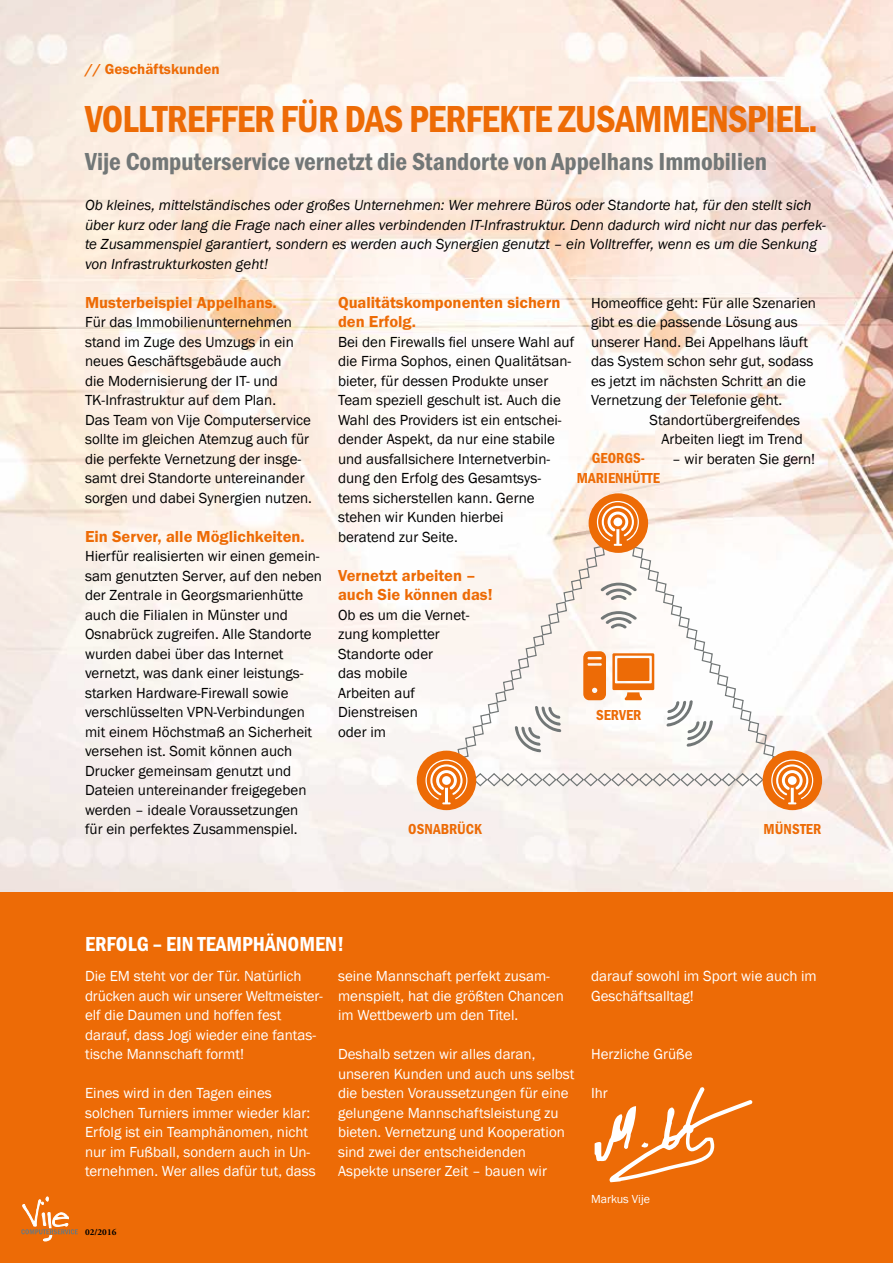
<style>
.page{position:relative;width:893px;height:1263px;background:#fff}
.page>*{position:absolute;margin:0;border:0;box-sizing:border-box;transform-origin:0 0}
.t1{font:39px "Franklin Gothic URW Con Dem";letter-spacing:-.02em;color:#ed6b06}
.t2{font:25.5px "Franklin Gothic URW Con Dem";color:#727777}
.t3{font:21px "Franklin Gothic URW Con Dem";color:#fff}
.t4{font:16.5px/19.5px "Franklin Gothic URW Dem";color:#ed6b06}
.t5{font:15px/19.5px "Franklin Gothic";color:#000}
.t6{font:15px/19.5px "Franklin Gothic";color:#fff}
.t7{font:italic 15px/19.5px "Franklin Gothic";color:#000}
.t8{font:15px/19.5px "Franklin Gothic URW Con Dem";color:#ed6b06;text-align:center}
.t9{font:15px "Franklin Gothic URW Dem";color:#ed6b06}
.t10{font:12px "Franklin Gothic";color:#fff}
.t11{font:700 9px "Adobe Garamond Pro";color:#000}
</style>
<div class="page">
<img style="left:0;top:0;width:893px;height:892px">
<div style="left:0;top:893px;width:893px;height:370px;background:#ed6b06"></div>
<svg style="left:594px;top:1087px;width:159px;height:95px"></svg>
<svg style="left:21px;top:1196px;width:57px;height:46px"></svg>
<div style="left:589px;top:493px;width:59px;height:60px;background:#ed6b06;border-radius:50%"></div>
<div style="left:417px;top:751px;width:59px;height:59px;background:#ed6b06;border-radius:50%"></div>
<div style="left:763px;top:751px;width:59px;height:59px;background:#ed6b06;border-radius:50%"></div>
<svg style="left:425px;top:501px;width:388px;height:303px"></svg>
<p class="t9" style="left:85px;top:59px;width:136px">// Geschäftskunden</p>
<h1 class="t1" style="left:85px;top:96px;width:734px">VOLLTREFFER FÜR DAS PERFEKTE ZUSAMMENSPIEL.</h1>
<h2 class="t2" style="left:85px;top:146px;width:683px">Vije Computerservice vernetzt die Standorte von Appelhans Immobilien</h2>
<p class="t7" style="left:85px;top:196px;width:742px">Ob kleines, mittelständisches oder großes Unternehmen: Wer mehrere Büros oder Standorte hat, für den stellt sich über kurz oder lang die Frage nach einer alles verbindenden IT-Infrastruktur. Denn dadurch wird nicht nur das perfek&shy;te Zusammenspiel garantiert, sondern es werden auch Synergien genutzt – ein Volltreffer, wenn es um die Senkung von Infrastrukturkosten geht!</p>
<p class="t4" style="left:85px;top:293px;width:193px">Musterbeispiel Appelhans.</p>
<p class="t5" style="left:85px;top:313px;width:229px">Für das Immobilienunternehmen stand im Zuge des Umzugs in ein neues Geschäftsgebäude auch<br>die Modernisierung der IT- und<br>TK-Infrastruktur auf dem Plan.<br>Das Team von Vije Computerservice sollte im gleichen Atemzug auch für die perfekte Vernetzung der insge&shy;samt drei Standorte untereinander sorgen und dabei Synergien nutzen.</p>
<p class="t4" style="left:85px;top:527px;width:221px">Ein Server, alle Möglichkeiten.</p>
<p class="t5" style="left:85px;top:547px;width:238px">Hierfür realisierten wir einen gemein&shy;sam genutzten Server, auf den neben der Zentrale in Georgsmarienhütte auch die Filialen in Münster und Osnabrück zugreifen. Alle Standorte wurden dabei über das Internet vernetzt, was dank einer leistungs&shy;starken Hardware-Firewall sowie verschlüsselten VPN-Verbindungen mit einem Höchstmaß an Sicherheit versehen ist. Somit können auch Drucker gemeinsam genutzt und Dateien untereinander freigegeben werden – ideale Voraussetzungen<br>für ein perfektes Zusammenspiel.</p>
<p class="t4" style="left:338px;top:293px;width:224px">Qualitätskomponenten sichern den Erfolg.</p>
<p class="t5" style="left:338px;top:332px;width:238px">Bei den Firewalls fiel unsere Wahl auf die Firma Sophos, einen Qualitätsan&shy;bieter, für dessen Produkte unser Team speziell geschult ist. Auch die Wahl des Providers ist ein entschei&shy;dender Aspekt, da nur eine stabile und ausfallsichere Internetverbin&shy;dung den Erfolg des Gesamtsys&shy;tems sicherstellen kann. Gerne stehen wir Kunden hierbei<br>beratend zur Seite.</p>
<p class="t4" style="left:338px;top:566px;width:156px">Vernetzt arbeiten – auch Sie können das!</p>
<p class="t5" style="left:338px;top:605px;width:133px">Ob es um die Vernet&shy;zung kompletter<br>Standorte oder<br>das mobile<br>Arbeiten auf<br>Dienstreisen<br>oder im</p>
<p class="t5" style="left:591px;top:293px;width:226px">Homeoffice geht: Für alle Szenarien gibt es die passende Lösung aus unserer Hand. Bei Appelhans läuft das System schon sehr gut, sodass es jetzt im nächsten Schritt an die Vernetzung der Telefonie geht.</p>
<p class="t5" style="left:650px;top:410px;width:155px;text-align:right">Standortübergreifendes<br>Arbeiten liegt im Trend</p>
<p class="t5" style="left:672px;top:449px;width:145px">– wir beraten Sie gern!</p>
<p class="t8" style="left:577px;top:448px;width:85px">GEORGS-<br>MARIENHÜTTE</p>
<p class="t8" style="left:596px;top:705px;width:47px">SERVER</p>
<p class="t8" style="left:408px;top:819px;width:75px">OSNABRÜCK</p>
<p class="t8" style="left:764px;top:819px;width:59px">MÜNSTER</p>
<h3 class="t3" style="left:85px;top:931px;width:261px">ERFOLG – EIN TEAMPHÄNOMEN!</h3>
<p class="t6" style="left:85px;top:967px;width:239px">Die EM steht vor der Tür. Natürlich drücken auch wir unserer Weltmeister&shy;elf die Daumen und hoffen fest darauf, dass Jogi wieder eine fantas&shy;tische Mannschaft formt!</p>
<p class="t6" style="left:85px;top:1084px;width:232px">Eines wird in den Tagen eines solchen Turniers immer wieder klar:<br>Erfolg ist ein Teamphänomen, nicht nur im Fußball, sondern auch in Un&shy;ternehmen. Wer alles dafür tut, dass</p>
<p class="t6" style="left:338px;top:967px;width:227px">seine Mannschaft perfekt zusam&shy;menspielt, hat die größten Chancen im Wettbewerb um den Titel.</p>
<p class="t6" style="left:338px;top:1045px;width:238px">Deshalb setzen wir alles daran, unseren Kunden und auch uns selbst die besten Voraussetzungen für eine gelungene Mannschaftsleistung zu bieten. Vernetzung und Kooperation sind zwei der entscheidenden Aspekte unserer Zeit – bauen wir</p>
<p class="t11" style="left:85px;top:1226px;width:33px">02/2016</p>
<p class="t6" style="left:591px;top:967px;width:227px">darauf sowohl im Sport wie auch im<br>Geschäftsalltag!</p>
<p class="t6" style="left:591px;top:1045px;width:103px">Herzliche Grüße</p>
<p class="t6" style="left:591px;top:1084px;width:18px">Ihr</p>
<p class="t10" style="left:591px;top:1192px;width:60px">Markus Vije</p>
</div>
